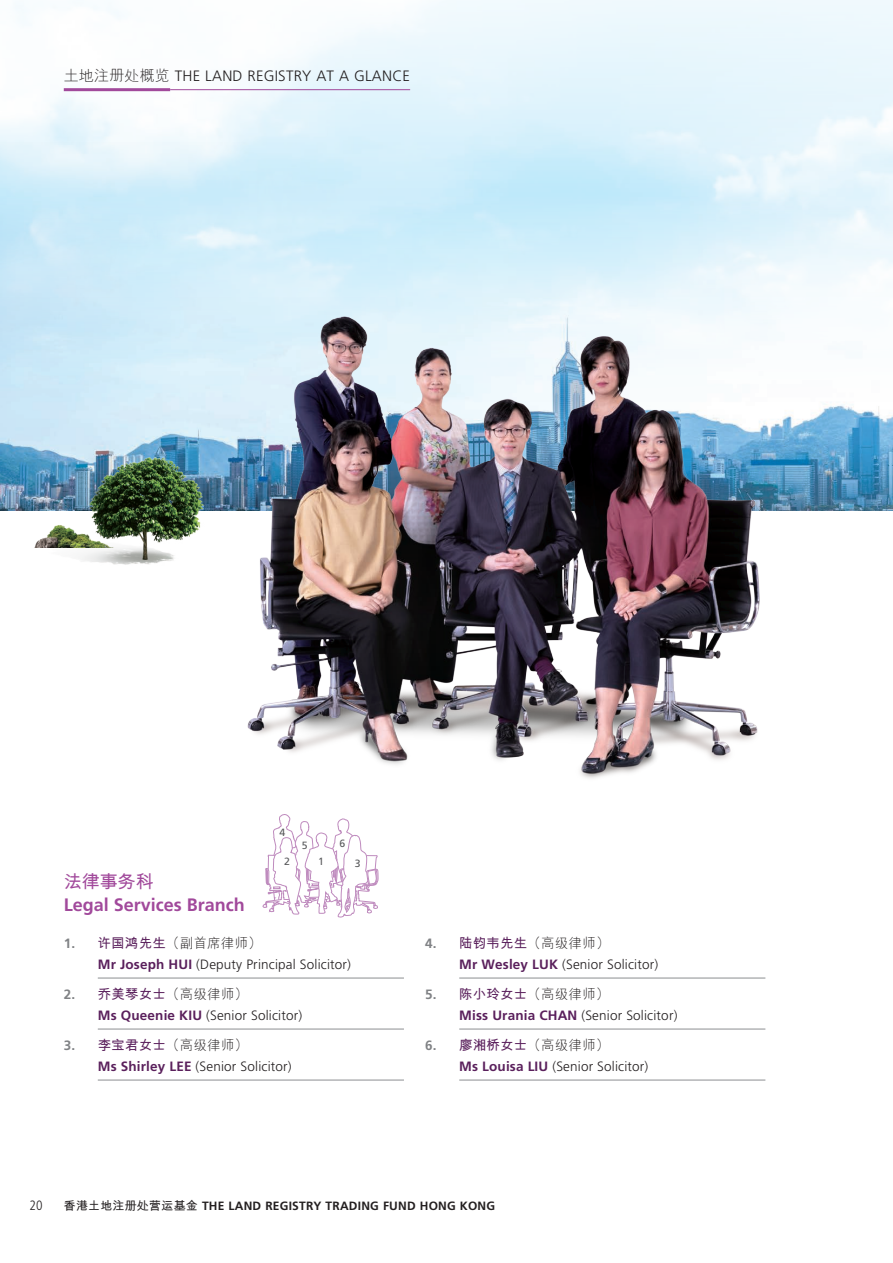
<style>
.page{position:relative;width:893px;height:1263px;background:#fff}
.page>*{position:absolute;margin:0;border:0;box-sizing:border-box;transform-origin:0 0}
.t1{font:700 18px/22.5px "Frutiger LT Std";color:#a1499b}
.t2{font:300 15px "Frutiger LT Std";letter-spacing:.015em;color:#231f20}
.t3{font:300 13.5px/21px "Frutiger LT Std";letter-spacing:.015em;color:#231f20}
.t4{font:300 condensed 13.5px "Frutiger LT Std";color:#231f20}
.t5{font:700 12px "Frutiger LT Std";letter-spacing:.02em;color:#231f20}
.t6{font:10.5px "Frutiger LT Std";color:#57585a}
.s1{font-family:"M Hei PRC"}
.s2{font-weight:700;color:#808285}
.s3{font-family:"M Hei PRC";font-weight:700;color:#5a205c}
.s4{font-weight:700;color:#5a205c}
</style>
<div class="page">
<img style="left:0;top:142px;width:893px;height:368px">
<img style="left:28px;top:449px;width:27px;height:99px">
<img style="left:55px;top:234px;width:803px;height:545px">
<img style="left:858px;top:230px;width:35px;height:281px">
<hr style="left:64px;top:88px;width:106px;height:3px;background:#a1499b">
<hr style="left:170px;top:89px;width:240px;height:1px;background:#a1499b">
<hr style="left:98px;top:977px;width:306px;height:1px;background:#939598">
<hr style="left:98px;top:1028px;width:306px;height:1px;background:#939598">
<hr style="left:98px;top:1079px;width:306px;height:1px;background:#939598">
<hr style="left:459px;top:977px;width:306px;height:1px;background:#939598">
<hr style="left:459px;top:1028px;width:306px;height:1px;background:#939598">
<hr style="left:459px;top:1079px;width:306px;height:1px;background:#939598">
<svg style="left:262px;top:814px;width:117px;height:104px"></svg>
<p class="t2" style="left:64px;top:68px;width:348px"><span class="s1">土地注册处概览</span> THE LAND REGISTRY AT A GLANCE</p>
<p class="t6" style="left:280px;top:827px;width:7px">4</p>
<p class="t6" style="left:302px;top:839px;width:7px">5</p>
<p class="t6" style="left:339px;top:837px;width:7px">6</p>
<p class="t6" style="left:284px;top:855px;width:7px">2</p>
<p class="t6" style="left:355px;top:857px;width:7px">3</p>
<p class="t6" style="left:318px;top:855px;width:7px">1</p>
<h2 class="t1" style="left:64px;top:871px;width:183px"><span class="s1">法律事务科<br></span>Legal Services Branch</h2>
<p class="t3" style="left:98px;top:933px;width:255px;text-indent:-34px"><span class="s2">1.</span> <span class="s3">许国鸿先生</span><span class="s1">（副首席律师）<br></span><span class="s4">Mr Joseph HUI</span> (Deputy Principal Solicitor)</p>
<p class="t3" style="left:98px;top:984px;width:206px;text-indent:-34px"><span class="s2">2.</span> <span class="s3">乔美琴女士</span><span class="s1">（高级律师）<br></span><span class="s4">Ms Queenie KIU</span> (Senior Solicitor)</p>
<p class="t3" style="left:98px;top:1035px;width:195px;text-indent:-34px"><span class="s2">3.</span> <span class="s3">李宝君女士</span><span class="s1">（高级律师）<br></span><span class="s4">Ms Shirley LEE</span> (Senior Solicitor)</p>
<p class="t3" style="left:459px;top:933px;width:200px;text-indent:-34px"><span class="s2">4.</span> <span class="s3">陆钧韦先生</span><span class="s1">（高级律师）<br></span><span class="s4">Mr Wesley LUK</span> (Senior Solicitor)</p>
<p class="t3" style="left:459px;top:984px;width:220px;text-indent:-34px"><span class="s2">5.</span> <span class="s3">陈小玲女士</span><span class="s1">（高级律师）<br></span><span class="s4">Miss Urania CHAN</span> (Senior Solicitor)</p>
<p class="t3" style="left:459px;top:1035px;width:191px;text-indent:-34px"><span class="s2">6.</span> <span class="s3">廖湘桥女士</span><span class="s1">（高级律师）<br></span><span class="s4">Ms Louisa LIU</span> (Senior Solicitor)</p>
<p class="t4" style="left:30px;top:1198px;width:14px">20</p>
<p class="t5" style="left:64px;top:1199px;width:433px"><span class="s1">香港土地注册处营运基金</span> THE LAND REGISTRY TRADING FUND HONG KONG</p>
</div>
